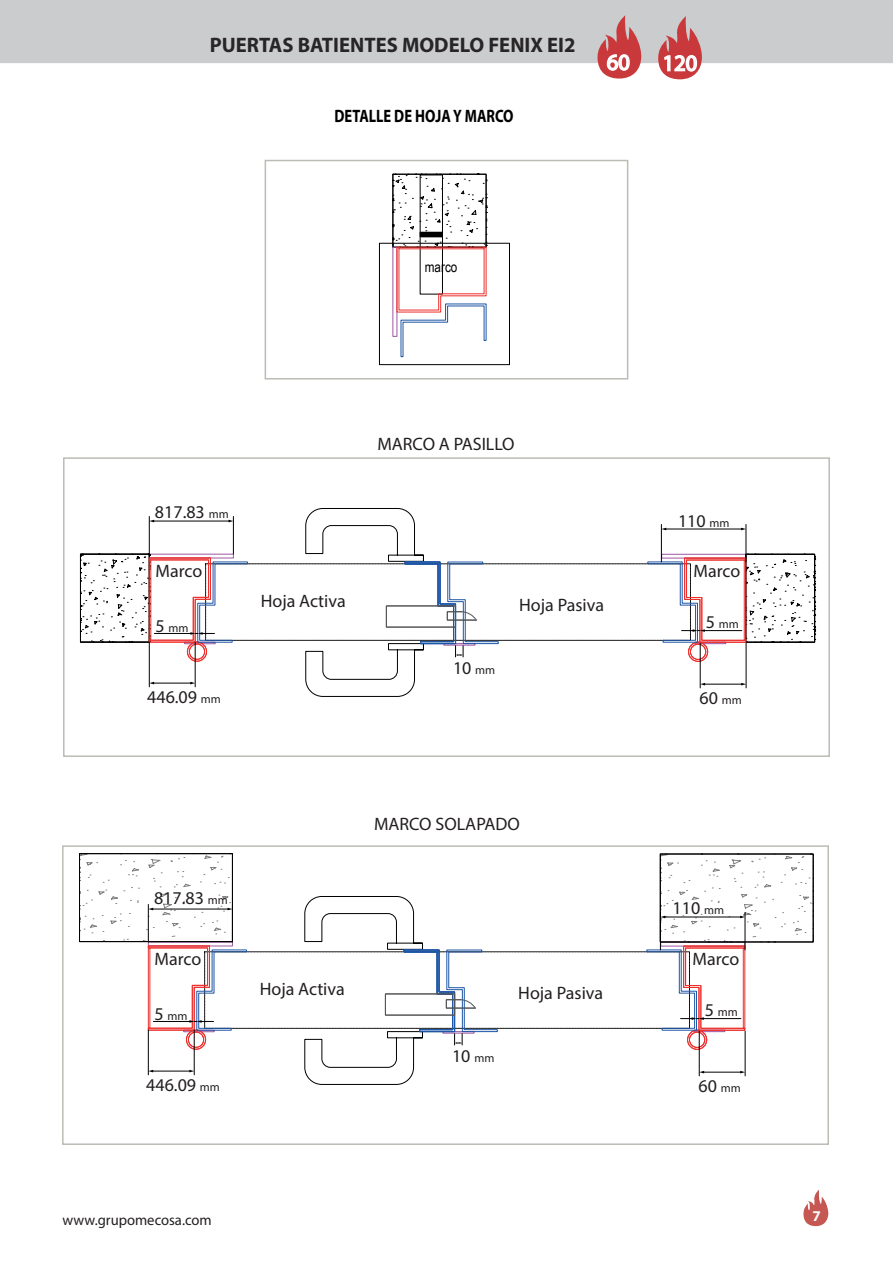
<style>
.page{position:relative;width:893px;height:1263px;background:#fff}
.page>*{position:absolute;margin:0;border:0;box-sizing:border-box;transform-origin:0 0}
.t1{font:22.5px "Myriad Pro";color:#fff}
.t2{font:700 21px "Myriad Pro";color:#282526}
.t3{font:18px "Myriad Pro";color:#231f20}
.t4{font:700 18px "Myriad Pro";color:#000001;scale:.8 1}
.t5{font:15px "Myriad Pro";color:#231f20}
.t6{font:700 15px "Myriad Pro";color:#fbfbfc}
.t7{font:14.25px "Arial Narrow";color:#000001}
.t8{font:12px "Myriad Pro";color:#231f20}
.s1{font-size:12px}
.s2{font-size:18px}
</style>
<div class="page">
<div style="left:695px;top:642px;width:31px;height:2px;border:1px solid #9e58a3"></div>
<div style="left:184px;top:642px;width:31px;height:2px;border:1px solid #9e58a3"></div>
<div style="left:189px;top:644px;width:16px;height:15px;border:1px solid #ee2f2c;border-radius:50%"></div>
<div style="left:187px;top:642px;width:20px;height:19px;border:1px solid #ee2f2c;border-radius:50%"></div>
<div style="left:690px;top:644px;width:16px;height:16px;border:1px solid #ee2f2c;border-radius:50%"></div>
<div style="left:688px;top:642px;width:20px;height:19px;border:1px solid #ee2f2c;border-radius:50%"></div>
<hr style="left:195px;top:642px;width:1px;height:45px;background:#000001">
<hr style="left:149px;top:642px;width:1px;height:45px;background:#000001">
<hr style="left:153px;top:683px;width:38px;height:1px;background:#000001">
<hr style="left:233px;top:516px;width:1px;height:38px;background:#000001">
<hr style="left:149px;top:516px;width:1px;height:38px;background:#000001">
<hr style="left:153px;top:521px;width:76px;height:1px;background:#000001">
<hr style="left:746px;top:643px;width:1px;height:45px;background:#000001">
<hr style="left:700px;top:643px;width:1px;height:45px;background:#000001">
<hr style="left:704px;top:684px;width:38px;height:1px;background:#000001">
<hr style="left:746px;top:524px;width:1px;height:38px;background:#000001">
<hr style="left:661px;top:524px;width:1px;height:38px;background:#000001">
<hr style="left:665px;top:529px;width:77px;height:1px;background:#000001">
<svg style="left:305px;top:508px;width:194px;height:189px"></svg>
<svg style="left:647px;top:554px;width:168px;height:89px"></svg>
<svg style="left:80px;top:553px;width:168px;height:90px"></svg>
<div style="left:0;top:0;width:893px;height:63px;background:#cbccce"></div>
<svg style="left:597px;top:15px;width:44px;height:64px;background:#d18688"></svg>
<svg style="left:658px;top:16px;width:44px;height:63px;background:#d18789"></svg>
<div style="left:379px;top:243px;width:131px;height:122px;border:1px solid #000001"></div>
<svg style="left:392px;top:174px;width:95px;height:183px"></svg>
<div style="left:63px;top:457px;width:767px;height:300px;border:2px solid #bcbcb5"></div>
<div style="left:265px;top:160px;width:363px;height:219px;border:2px solid #bcbcb5"></div>
<img style="left:803px;top:1190px;width:26px;height:36px">
<div style="left:694px;top:1030px;width:31px;height:2px;border:1px solid #9e58a3"></div>
<div style="left:183px;top:1030px;width:31px;height:2px;border:1px solid #9e58a3"></div>
<div style="left:188px;top:1032px;width:16px;height:15px;border:1px solid #ee2f2c;border-radius:50%"></div>
<div style="left:186px;top:1030px;width:20px;height:19px;border:1px solid #ee2f2c;border-radius:50%"></div>
<div style="left:689px;top:1032px;width:16px;height:16px;border:1px solid #ee2f2c;border-radius:50%"></div>
<div style="left:687px;top:1030px;width:20px;height:19px;border:1px solid #ee2f2c;border-radius:50%"></div>
<hr style="left:194px;top:1030px;width:1px;height:45px;background:#000001">
<hr style="left:148px;top:1030px;width:1px;height:45px;background:#000001">
<hr style="left:152px;top:1071px;width:38px;height:1px;background:#000001">
<hr style="left:745px;top:1031px;width:1px;height:45px;background:#000001">
<hr style="left:699px;top:1031px;width:1px;height:45px;background:#000001">
<hr style="left:703px;top:1072px;width:38px;height:1px;background:#000001">
<svg style="left:304px;top:896px;width:194px;height:189px"></svg>
<svg style="left:79px;top:853px;width:168px;height:178px"></svg>
<div style="left:62px;top:845px;width:767px;height:300px;border:2px solid #bcbcb5"></div>
<svg style="left:646px;top:854px;width:167px;height:177px"></svg>
<p class="t2" style="left:210px;top:31px;width:367px">PUERTAS BATIENTES MODELO FENIX EI2</p>
<p class="t4" style="left:335px;top:104px;width:225px">DETALLE DE HOJA Y MARCO</p>
<p class="t1" style="left:607px;top:48px;width:25px">60</p>
<p class="t1" style="left:663px;top:49px;width:36px">120</p>
<p class="t7" style="left:425px;top:257px;width:34px">marco</p>
<p class="t3" style="left:155px;top:500px;width:75px">817.83 <span class="s1">mm</span></p>
<p class="t3" style="left:378px;top:433px;width:139px">MARCO A PASILLO</p>
<p class="t3" style="left:678px;top:510px;width:53px">110 <span class="s1">mm</span></p>
<p class="t3" style="left:155px;top:559px;width:48px">Marco</p>
<p class="t3" style="left:693px;top:559px;width:48px">Marco</p>
<p class="t8" style="left:155px;top:620px;width:35px"><span class="s2">5</span> mm</p>
<p class="t3" style="left:147px;top:685px;width:75px">446.09 <span class="s1">mm</span></p>
<p class="t3" style="left:261px;top:590px;width:87px">Hoja Activa</p>
<p class="t3" style="left:519px;top:594px;width:86px">Hoja Pasiva</p>
<p class="t3" style="left:453px;top:657px;width:44px">10 <span class="s1">mm</span></p>
<p class="t3" style="left:154px;top:887px;width:75px">817.83 <span class="s1">mm</span></p>
<p class="t3" style="left:374px;top:813px;width:147px">MARCO SOLAPADO</p>
<p class="t8" style="left:706px;top:617px;width:35px"><span class="s2">5</span> mm</p>
<p class="t3" style="left:699px;top:686px;width:44px">60 <span class="s1">mm</span></p>
<p class="t3" style="left:673px;top:896px;width:53px">110 <span class="s1">mm</span></p>
<p class="t3" style="left:154px;top:947px;width:48px">Marco</p>
<p class="t3" style="left:692px;top:947px;width:48px">Marco</p>
<p class="t8" style="left:154px;top:1008px;width:35px"><span class="s2">5</span> mm</p>
<p class="t3" style="left:146px;top:1073px;width:75px">446.09 <span class="s1">mm</span></p>
<p class="t3" style="left:260px;top:978px;width:87px">Hoja Activa</p>
<p class="t3" style="left:518px;top:982px;width:86px">Hoja Pasiva</p>
<p class="t3" style="left:452px;top:1045px;width:44px">10 <span class="s1">mm</span></p>
<p class="t5" style="left:63px;top:1211px;width:151px">www.grupomecosa.com</p>
<p class="t8" style="left:705px;top:1005px;width:35px"><span class="s2">5</span> mm</p>
<p class="t3" style="left:698px;top:1074px;width:44px">60 <span class="s1">mm</span></p>
<p class="t6" style="left:812px;top:1206px;width:10px">7</p>
</div>
